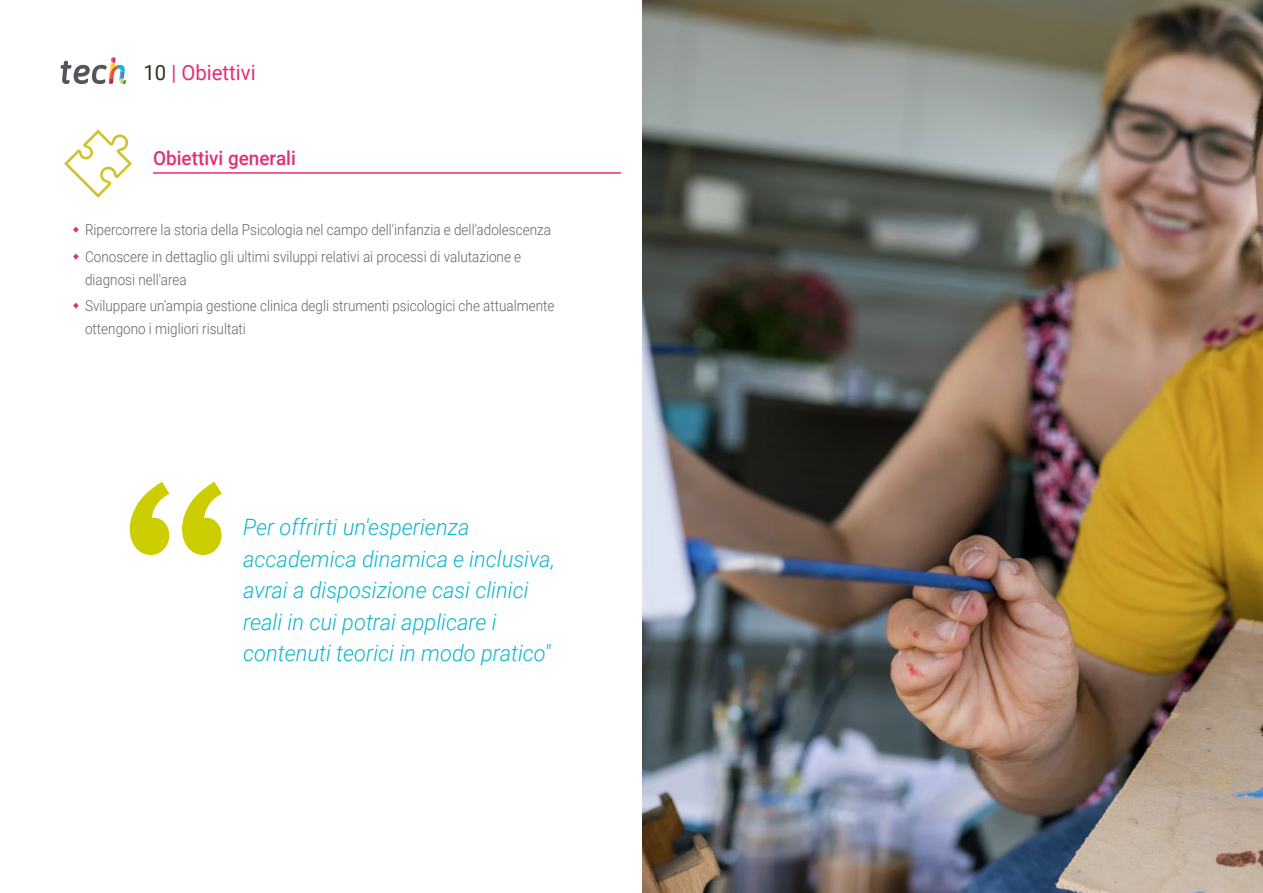
<style>
.page{position:relative;width:1263px;height:893px;background:#fff}
.page>*{position:absolute;margin:0;border:0;box-sizing:border-box;transform-origin:0 0}
.t1{font:italic 300 22.5px/31.5px "Roboto";color:#0fb6cf}
.t2{font:21px "Roboto";color:#df3174}
.t3{font:500 19.5px "Roboto";color:#df3174}
.t4{font:300 15px/26.7px "Roboto";color:#61646a;scale:.9 1}
.s1{color:#312e20}
</style>
<div class="page">
<hr style="left:153px;top:173px;width:468px;height:1px;background:#df3174">
<svg style="left:64px;top:129px;width:68px;height:69px"></svg>
<svg style="left:130px;top:482px;width:92px;height:73px"></svg>
<img style="left:642px;top:0;width:621px;height:893px">
<svg style="left:61px;top:57px;width:65px;height:27px"></svg>
<h2 class="t2" style="left:144px;top:57px;width:114px"><span class="s1">10</span> | Obiettivi</h2>
<h3 class="t3" style="left:153px;top:144px;width:144px">Obiettivi generali</h3>
<p class="t4" style="left:85px;top:216px;width:519px">Ripercorrere la storia della Psicologia nel campo dell'infanzia e dell'adolescenza<br>Conoscere in dettaglio gli ultimi sviluppi relativi ai processi di valutazione e</p>
<p class="t4" style="left:85px;top:265px;width:523px">diagnosi nell'area<br>Sviluppare un'ampia gestione clinica degli strumenti psicologici che attualmente</p>
<p class="t4" style="left:85px;top:315px;width:180px">ottengono i migliori risultati</p>
<h1 class="t1" style="left:243px;top:511px;width:313px">Per offrirti un'esperienza accademica dinamica e inclusiva, avrai a disposizione casi clinici reali in cui potrai applicare i contenuti teorici in modo pratico"</h1>
</div>
